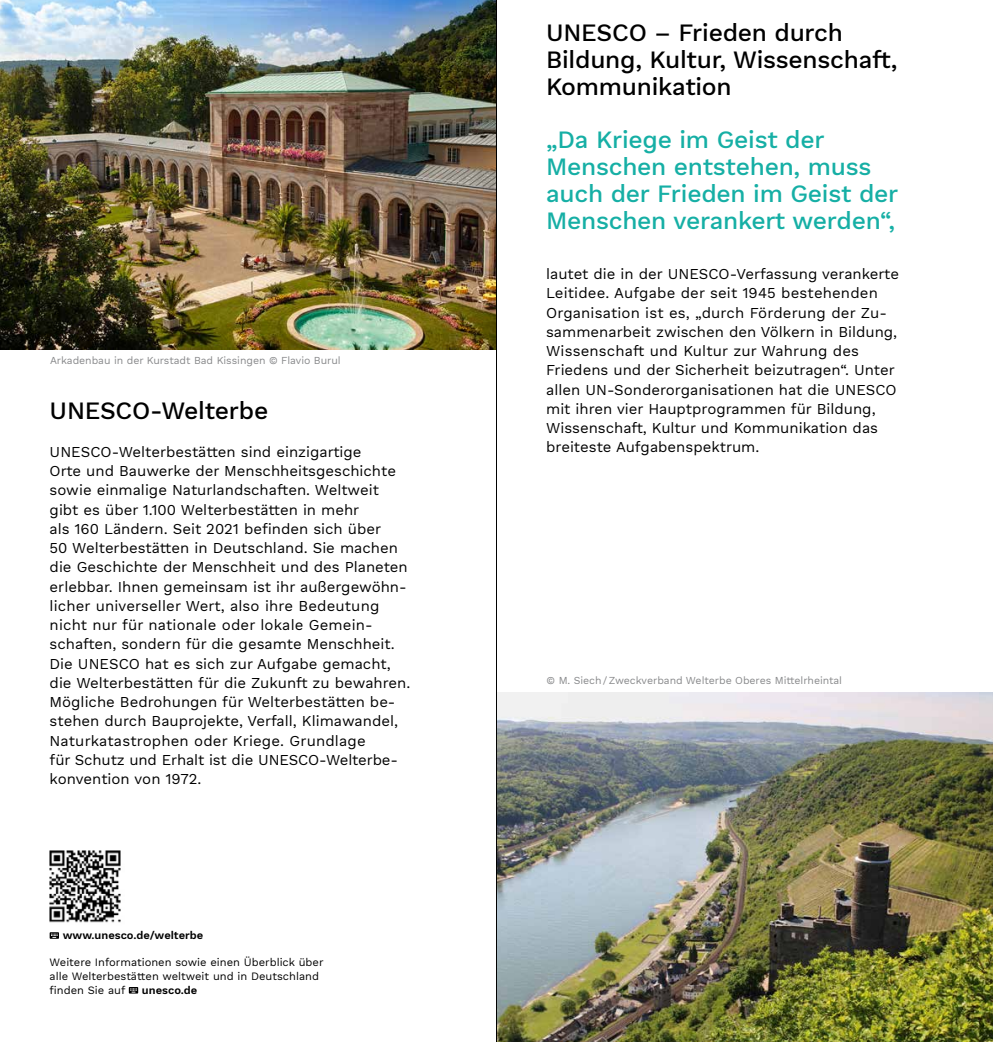
<style>
.page{position:relative;width:993px;height:1042px;background:#fff}
.page>*{position:absolute;margin:0;border:0;box-sizing:border-box;transform-origin:0 0}
.t1{font:500 24.5px/27.1px "Work Sans DUK";letter-spacing:-.01em;color:#16afa5}
.t2{font:500 24.5px/27.1px "Work Sans DUK";letter-spacing:-.01em;color:#000}
.t3{font:14.88px/19.2px "Work Sans DUK";color:#000}
.t4{font:11.03px/13.7px "Work Sans DUK";color:#000}
.t5{font:600 11.03px "Work Sans DUK";color:#000}
.t6{font:10.5px "Work Sans DUK";letter-spacing:-.005em;color:#87888a}
</style>
<div class="page">
<img style="left:0;top:0;width:496px;height:350px">
<img style="left:497px;top:692px;width:495px;height:350px">
<img style="left:50px;top:850px;width:71px;height:73px">
<svg style="left:50px;top:932px;width:9px;height:7px"></svg>
<svg style="left:129px;top:987px;width:9px;height:6px"></svg>
<hr style="left:496px;top:0;width:1px;height:1042px;background:#000">
<p class="t6" style="left:50px;top:355px;width:292px">Arkadenbau in der Kurstadt Bad Kissingen © Flavio Burul</p>
<h1 class="t2" style="left:50px;top:398px;width:220px">UNESCO-Welterbe</h1>
<p class="t3" style="left:50px;top:443px;width:362px">UNESCO-Welterbestätten sind einzigartige<br>Orte und Bauwerke der Menschheitsgeschichte sowie einmalige Naturlandschaften. Weltweit gibt es über 1.100 Welterbestätten in mehr<br>als 160 Ländern. Seit 2021 befinden sich über<br>50 Welterbestätten in Deutschland. Sie machen die Geschichte der Menschheit und des Planeten erlebbar. Ihnen gemeinsam ist ihr außergewöhn&shy;licher universeller Wert, also ihre Bedeutung nicht nur für nationale oder lokale Gemein&shy;schaften, sondern für die gesamte Menschheit.<br>Die UNESCO hat es sich zur Aufgabe gemacht, die Welterbestätten für die Zukunft zu bewahren.<br>Mögliche Bedrohungen für Welterbestätten be-- stehen durch Bauprojekte, Verfall, Klimawandel, Naturkatastrophen oder Kriege. Grundlage<br>für Schutz und Erhalt ist die UNESCO-Welterbe&shy;konvention von 1972.</p>
<p class="t5" style="left:63px;top:928px;width:142px">www.unesco.de/welterbe</p>
<p class="t4" style="left:50px;top:956px;width:275px">Weitere Informationen sowie einen Überblick über alle Welterbestätten weltweit und in Deutschland finden Sie auf</p>
<p class="t5" style="left:142px;top:983px;width:57px">unesco.de</p>
<h1 class="t2" style="left:546px;top:20px;width:352px">UNESCO – Frieden durch<br>Bildung, Kultur, Wissenschaft,<br>Kommunikation</h1>
<h1 class="t1" style="left:546px;top:127px;width:353px">„Da Kriege im Geist der<br>Menschen entstehen, muss auch der Frieden im Geist der<br>Menschen verankert werden“,</h1>
<p class="t3" style="left:546px;top:265px;width:354px">lautet die in der UNESCO-Verfassung verankerte Leitidee. Aufgabe der seit 1945 bestehenden Organisation ist es, „durch Förderung der Zu-- sammenarbeit zwischen den Völkern in Bildung, Wissenschaft und Kultur zur Wahrung des Friedens und der Sicherheit beizutragen“. Unter allen UN-Sonderorganisationen hat die UNESCO mit ihren vier Hauptprogrammen für Bildung, Wissenschaft, Kultur und Kommunikation das breiteste Aufgabenspektrum.</p>
<p class="t6" style="left:546px;top:675px;width:297px">© M. Siech/Zweckverband Welterbe Oberes Mittelrheintal</p>
</div>
